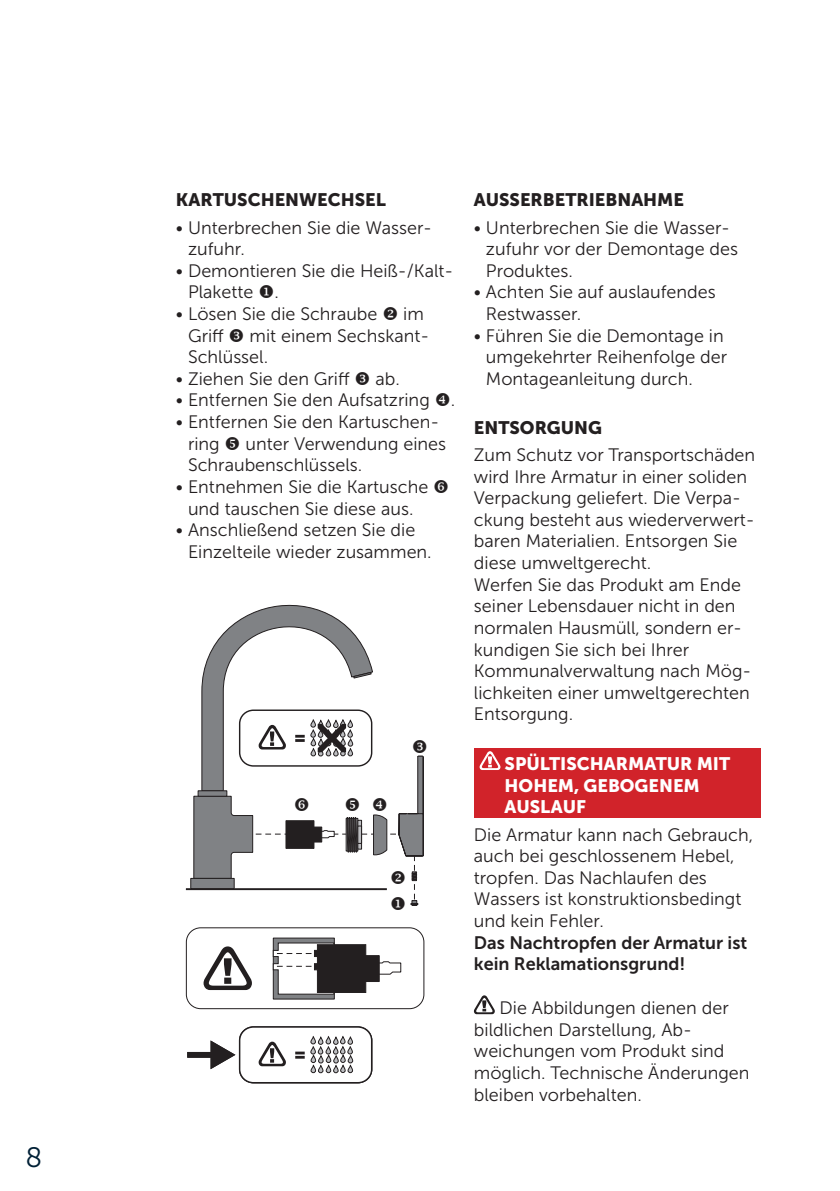
<style>
.page{position:relative;width:840px;height:1191px;background:#fff}
.page>*{position:absolute;margin:0;border:0;box-sizing:border-box;transform-origin:0 0}
.t1{font:28px "Museo Sans 300";color:#002036}
.Body{font:18px/21.6px "Museo Sans 300";color:#231f20}
.Body-2{font:18px/21.6px "Museo Sans 700";color:#231f20}
.Subhead{font:18px "Museo Sans 900";color:#231f20}
.Subhead-Achtung{font:18px/21.6px "Museo Sans 900";color:#fff}
</style>
<div class="page">
<div style="left:473px;top:748px;width:287px;height:69px;background:#d1232a"></div>
<svg style="left:479px;top:751px;width:21px;height:19px"></svg>
<svg style="left:473px;top:995px;width:21px;height:19px"></svg>
<hr style="left:186px;top:888px;width:200px;height:2px;background:#231f20">
<div style="left:273px;top:937px;width:61px;height:62px;background:#808285;border:1px solid #231f20"></div>
<svg style="left:379px;top:960px;width:22px;height:15px"></svg>
<div style="left:359px;top:955px;width:20px;height:27px;background:#231f20;border:1px solid #231f20"></div>
<svg style="left:272px;top:939px;width:94px;height:56px;background:#848282"></svg>
<svg style="left:203px;top:946px;width:49px;height:44px"></svg>
<div style="left:186px;top:927px;width:238px;height:82px;border:1px solid #231f20;border-radius:14px"></div>
<div style="left:187px;top:1052px;width:28px;height:5px;background:#231f20"></div>
<svg style="left:210px;top:1026px;width:162px;height:57px"></svg>
<div style="left:190px;top:878px;width:44px;height:11px;background:#808285;border:1px solid #231f20"></div>
<svg style="left:193px;top:605px;width:231px;height:301px"></svg>
<h1 class="t1" style="left:26px;top:1142px;width:18px">8</h1>
<p class="Subhead" style="left:176px;top:190px;width:211px">KARTUSCHENWECHSEL</p>
<p class="Body" style="left:188px;top:217px;width:245px;text-indent:-12px">• Unterbrechen Sie die Wasser&shy;zufuhr.</p>
<p class="Body" style="left:188px;top:260px;width:267px;text-indent:-12px">• Demontieren Sie die Heiß-/Kalt-<br>Plakette ◆.</p>
<p class="Body" style="left:188px;top:303px;width:237px;text-indent:-12px">• Lösen Sie die Schraube ❖ im<br>Griff</p>
<p class="Body" style="left:188px;top:325px;width:243px;text-indent:61px">mit einem Sechskant-<br>Schlüssel.</p>
<p class="Body" style="left:176px;top:368px;width:175px">• Ziehen Sie den Griff</p>
<p class="Body" style="left:375px;top:368px;width:26px">ab.</p>
<p class="Body" style="left:176px;top:389px;width:280px">• Entfernen Sie den Aufsatzring .</p>
<p class="Body" style="left:188px;top:411px;width:253px;text-indent:-12px">• Entfernen Sie den Kartuschen&shy;ring</p>
<p class="Body" style="left:188px;top:433px;width:259px;text-indent:57px">unter Verwendung eines<br>Schraubenschlüssels.</p>
<p class="Body" style="left:176px;top:476px;width:254px;text-align:center">• Entnehmen Sie die Kartusche und tauschen Sie diese aus.</p>
<p class="Body" style="left:188px;top:519px;width:245px;text-indent:-12px">• Anschließend setzen Sie die<br>Einzelteile wieder zusammen.</p>
<p class="Subhead" style="left:473px;top:190px;width:212px">AUSSERBETRIEBNAHME</p>
<p class="Body" style="left:485px;top:217px;width:253px;text-indent:-12px">• Unterbrechen Sie die Wasser&shy;zufuhr vor der Demontage des<br>Produktes.</p>
<p class="Body" style="left:485px;top:281px;width:231px;text-indent:-12px">• Achten Sie auf auslaufendes<br>Restwasser.</p>
<p class="Body" style="left:485px;top:325px;width:242px;text-indent:-12px">• Führen Sie die Demontage in umgekehrter Reihenfolge der<br>Montageanleitung durch.</p>
<p class="Subhead" style="left:473px;top:417px;width:130px">ENTSORGUNG</p>
<p class="Body" style="left:473px;top:444px;width:283px">Zum Schutz vor Transportschäden wird Ihre Armatur in einer soliden<br>Verpackung geliefert. Die Verpa&shy;ckung besteht aus wiederverwert&shy;baren Materialien. Entsorgen Sie diese umweltgerecht.</p>
<p class="Body" style="left:473px;top:574px;width:279px">Werfen Sie das Produkt am Ende seiner Lebensdauer nicht in den normalen Hausmüll, sondern er&shy;kundigen Sie sich bei Ihrer<br>Kommunalverwaltung nach Mög&shy;lichkeiten einer umweltgerechten<br>Entsorgung.</p>
<p class="Subhead-Achtung" style="left:504px;top:753px;width:227px">SPÜLTISCHARMATUR MIT<br>HOHEM, GEBOGENEM<br>AUSLAUF</p>
<p class="Body" style="left:473px;top:823px;width:280px">Die Armatur kann nach Gebrauch, auch bei geschlossenem Hebel, tropfen. Das Nachlaufen des<br>Wassers ist konstruktionsbedingt und kein Fehler.</p>
<p class="Body-2" style="left:473px;top:931px;width:275px">Das Nachtropfen der Armatur ist kein Reklamationsgrund!</p>
<p class="Body" style="left:473px;top:997px;width:277px;text-indent:26px">Die Abbildungen dienen der bildlichen Darstellung, Ab&shy;weichungen vom Produkt sind möglich. Technische Änderungen bleiben vorbehalten.</p>
</div>
